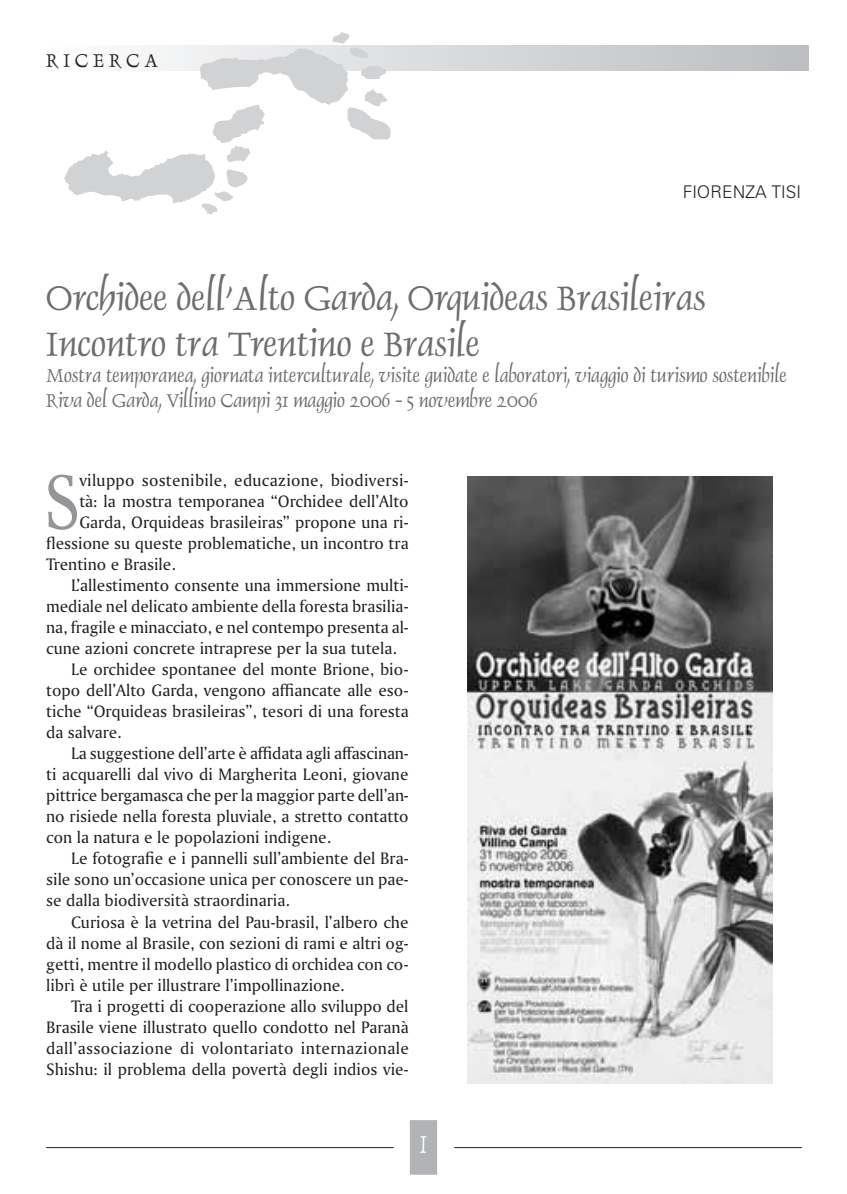
<style>
.page{position:relative;width:847px;height:1194px;background:#fff}
.page>*{position:absolute;margin:0;border:0;box-sizing:border-box;transform-origin:0 0}
.t1{font:86.27px "Dauphin";color:#939598}
.t2{font:38.5px/46.2px "Dauphin";color:#6c6d70}
.t3{font:21px/25.2px "Dauphin";color:#6c6d70;scale:.96 1}
.t4{font:21px "Dauphin";color:#231f20}
.t5{font:17.5px "Amerigo BT Roman A";color:#231f20}
.t6{font:17.5px "Amerigo BT Roman A";letter-spacing:.02em;color:#231f20}
.t7{font:300 17.5px "Zurich BT";color:#231f20}
</style>
<div class="page">
<hr style="left:454px;top:1147px;width:347px;height:1px;background:#231f20">
<hr style="left:46px;top:1147px;width:347px;height:1px;background:#231f20">
<div style="left:410px;top:1120px;width:26px;height:53px;background:#b2b3b7"></div>
<div style="left:409px;top:1120px;width:28px;height:54px;border:2px solid #b2b3b7"></div>
<svg style="left:391px;top:46px;width:417px;height:24px;background:#cdced0"></svg>
<svg style="left:64px;top:32px;width:327px;height:182px"></svg>
<img style="left:468px;top:476px;width:304px;height:607px">
<p class="t4" style="left:46px;top:47px;width:113px">R I C E R C A</p>
<p class="t7" style="left:682px;top:182px;width:120px">FIORENZA TISI</p>
<h2 class="t2" style="left:46px;top:275px;width:661px">Orchidee dell’Alto Garda, Orquideas Brasileiras<br>Incontro tra Trentino e Brasile</h2>
<p class="t3" style="left:46px;top:362px;width:772px">Mostra temporanea, giornata interculturale, visite guidate e laboratori, viaggio di turismo sostenibile<br>Riva del Garda, Villino Campi 31 maggio 2006 - 5 novembre 2006</p>
<h1 class="t1" style="left:46px;top:447px;width:35px">S</h1>
<p class="t5" style="left:79px;top:470px;width:330px">viluppo sostenibile, educazione, biodiversi-</p>
<p class="t5" style="left:79px;top:491px;width:330px">tà: la mostra temporanea “Orchidee dell’Alto</p>
<p class="t5" style="left:79px;top:512px;width:330px">Garda, Orquideas brasileiras” propone una ri-</p>
<p class="t5" style="left:46px;top:533px;width:364px">flessione su queste problematiche, un incontro tra</p>
<p class="t5" style="left:46px;top:554px;width:131px">Trentino e Brasile.</p>
<p class="t5" style="left:71px;top:575px;width:339px">L’allestimento consente una immersione multi-</p>
<p class="t5" style="left:46px;top:596px;width:364px">mediale nel delicato ambiente della foresta brasilia-</p>
<p class="t5" style="left:46px;top:617px;width:364px">na, fragile e minacciato, e nel contempo presenta al-</p>
<p class="t5" style="left:46px;top:638px;width:352px">cune azioni concrete intraprese per la sua tutela.</p>
<p class="t5" style="left:71px;top:659px;width:339px">Le orchidee spontanee del monte Brione, bio-</p>
<p class="t5" style="left:46px;top:680px;width:364px">topo dell’Alto Garda, vengono affiancate alle eso-</p>
<p class="t5" style="left:46px;top:701px;width:364px">tiche “Orquideas brasileiras”, tesori di una foresta</p>
<p class="t5" style="left:46px;top:722px;width:77px">da salvare.</p>
<p class="t5" style="left:71px;top:743px;width:339px">La suggestione dell’arte è affidata agli affascinan-</p>
<p class="t5" style="left:46px;top:764px;width:364px">ti acquarelli dal vivo di Margherita Leoni, giovane</p>
<p class="t5" style="left:46px;top:785px;width:364px">pittrice bergamasca che per la maggior parte dell’an-</p>
<p class="t5" style="left:46px;top:806px;width:364px">no risiede nella foresta pluviale, a stretto contatto</p>
<p class="t5" style="left:46px;top:827px;width:286px">con la natura e le popolazioni indigene.</p>
<p class="t5" style="left:71px;top:848px;width:339px">Le fotografie e i pannelli sull’ambiente del Bra-</p>
<p class="t5" style="left:46px;top:869px;width:364px">sile sono un’occasione unica per conoscere un pae-</p>
<p class="t5" style="left:46px;top:890px;width:245px">se dalla biodiversità straordinaria.</p>
<p class="t5" style="left:71px;top:911px;width:339px">Curiosa è la vetrina del Pau-brasil, l’albero che</p>
<p class="t5" style="left:46px;top:932px;width:364px">dà il nome al Brasile, con sezioni di rami e altri og-</p>
<p class="t5" style="left:46px;top:953px;width:364px">getti, mentre il modello plastico di orchidea con co-</p>
<p class="t5" style="left:46px;top:974px;width:300px">librì è utile per illustrare l’impollinazione.</p>
<p class="t5" style="left:71px;top:995px;width:339px">Tra i progetti di cooperazione allo sviluppo del</p>
<p class="t5" style="left:46px;top:1016px;width:364px">Brasile viene illustrato quello condotto nel Paranà</p>
<p class="t6" style="left:46px;top:1037px;width:364px">dall’associazione di volontariato internazionale</p>
<p class="t5" style="left:46px;top:1058px;width:364px">Shishu: il problema della povertà degli indios vie-</p>
</div>
